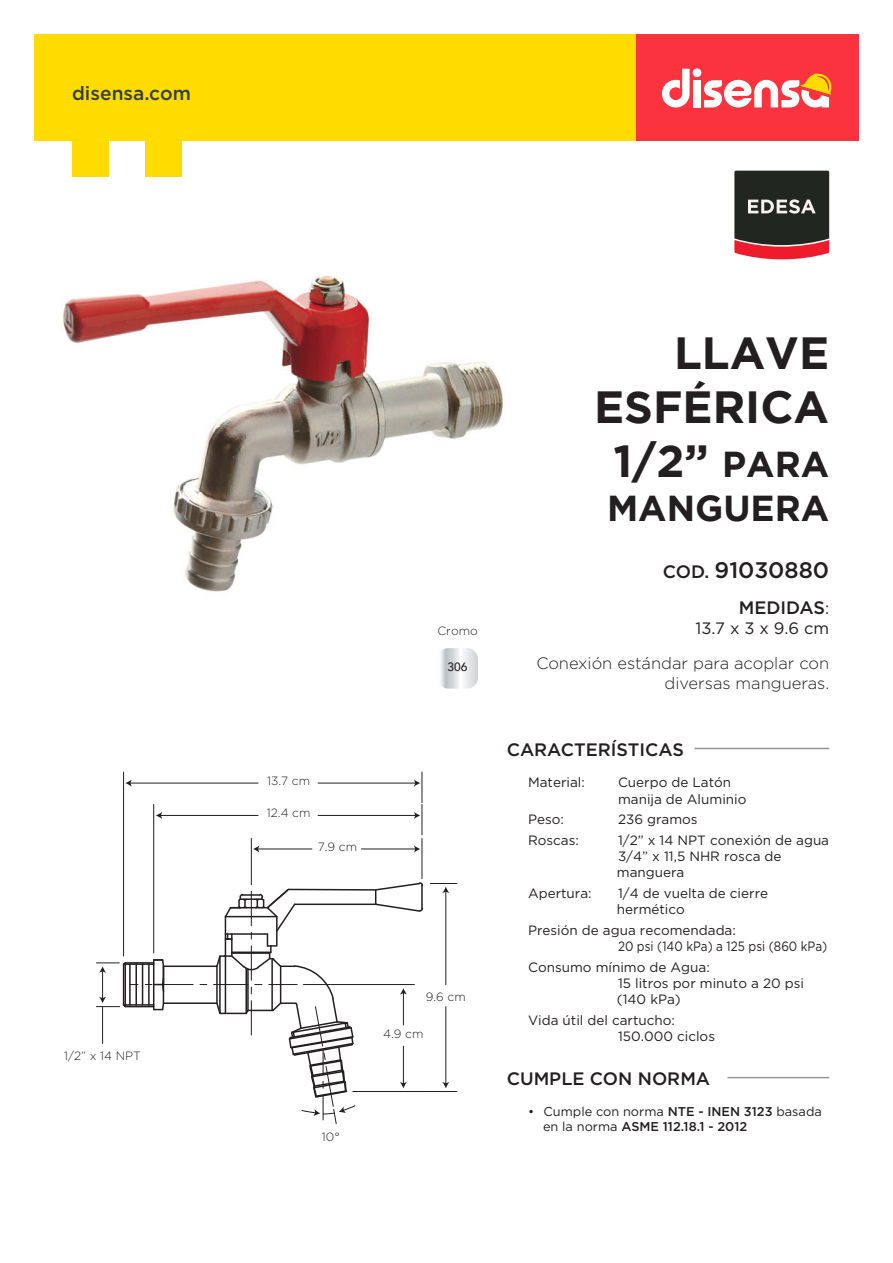
<style>
.page{position:relative;width:893px;height:1263px;background:#fff}
.page>*{position:absolute;margin:0;border:0;box-sizing:border-box;transform-origin:0 0}
.t1{font:700 45px/54px "Gotham";color:#231f20;text-align:right}
.t2{font:700 36px "Gotham";color:#231f20}
.t3{font:500 22.5px "Gotham";color:#231f20}
.t4{font:500 19.2px "Gotham";color:#313e48}
.t5{font:500 18px "Gotham";color:#231f20}
.t6{font:300 16.5px/19.8px "Gotham";color:#231f20;text-align:right}
.t7{font:16.5px "Gotham";color:#231f20}
.t8{font:13.5px/16.2px "Gotham";color:#231f20}
.t9{font:12.75px/15.3px "Gotham";color:#231f20}
.t10{font:300 12px "Gotham";color:#231f20}
.t11{font:500 12px "Avenir";color:#231f20}
.s1{font-size:36px}
.s2{font-size:18px}
.s3{font-weight:400;font-size:16.5px}
.s4{font-weight:500}
</style>
<div class="page">
<div style="left:635px;top:34px;width:224px;height:106px;background:#fb333e"></div>
<div style="left:34px;top:34px;width:601px;height:106px;background:#ffdb00"></div>
<svg style="left:662px;top:69px;width:28px;height:38px"></svg>
<div style="left:693px;top:80px;width:8px;height:27px;background:#fff"></div>
<div style="left:693px;top:68px;width:8px;height:9px;background:#fff;border-radius:50%"></div>
<svg style="left:704px;top:73px;width:128px;height:34px"></svg>
<div style="left:72px;top:140px;width:37px;height:37px;background:#ffdb00"></div>
<div style="left:145px;top:140px;width:36px;height:37px;background:#ffdb00"></div>
<svg style="left:734px;top:171px;width:95px;height:88px;background:#553937"></svg>
<svg style="left:440px;top:648px;width:38px;height:40px"></svg>
<hr style="left:728px;top:1077px;width:101px;height:1px;background:#939598">
<hr style="left:694px;top:748px;width:135px;height:1px;background:#939598">
<img style="left:61px;top:275px;width:442px;height:317px">
<hr style="left:356px;top:1091px;width:101px;height:1px;background:#231f20">
<hr style="left:445px;top:1006px;width:1px;height:78px;background:#231f20">
<svg style="left:442px;top:1082px;width:7px;height:6px"></svg>
<hr style="left:445px;top:891px;width:1px;height:94px;background:#231f20">
<svg style="left:430px;top:883px;width:27px;height:10px"></svg>
<hr style="left:251px;top:838px;width:1px;height:47px;background:#231f20">
<hr style="left:422px;top:838px;width:1px;height:41px;background:#231f20">
<hr style="left:257px;top:849px;width:55px;height:1px;background:#231f20">
<svg style="left:253px;top:845px;width:6px;height:7px"></svg>
<hr style="left:361px;top:849px;width:55px;height:1px;background:#231f20">
<svg style="left:414px;top:845px;width:6px;height:7px"></svg>
<hr style="left:422px;top:804px;width:1px;height:31px;background:#231f20">
<hr style="left:153px;top:804px;width:1px;height:149px;background:#231f20">
<hr style="left:318px;top:815px;width:98px;height:1px;background:#231f20">
<svg style="left:414px;top:812px;width:6px;height:7px"></svg>
<hr style="left:160px;top:815px;width:98px;height:1px;background:#231f20">
<svg style="left:156px;top:812px;width:6px;height:7px"></svg>
<hr style="left:422px;top:772px;width:1px;height:31px;background:#231f20">
<hr style="left:123px;top:772px;width:1px;height:184px;background:#231f20">
<hr style="left:318px;top:783px;width:98px;height:1px;background:#231f20">
<svg style="left:414px;top:779px;width:6px;height:8px"></svg>
<hr style="left:130px;top:783px;width:128px;height:1px;background:#231f20">
<svg style="left:125px;top:779px;width:7px;height:8px"></svg>
<svg style="left:96px;top:881px;width:328px;height:243px"></svg>
<h3 class="t4" style="left:72px;top:81px;width:120px">disensa.com</h3>
<p class="t10" style="left:64px;top:1048px;width:78px">1/2” x 14 NPT</p>
<p class="t10" style="left:267px;top:773px;width:45px">13.7 cm</p>
<p class="t10" style="left:267px;top:805px;width:45px">12.4 cm</p>
<p class="t10" style="left:318px;top:839px;width:41px">7.9 cm</p>
<p class="t10" style="left:437px;top:623px;width:42px">Cromo</p>
<p class="t11" style="left:448px;top:656px;width:22px">306</p>
<p class="t10" style="left:322px;top:1129px;width:19px">10°</p>
<p class="t10" style="left:426px;top:989px;width:42px">9.6 cm</p>
<p class="t10" style="left:383px;top:1026px;width:42px">4.9 cm</p>
<h1 class="t1" style="left:594px;top:325px;width:237px">LLAVE<br>ESFÉRICA<br>1/2” <span class="s1">PARA</span></h1>
<h2 class="t2" style="left:607px;top:487px;width:224px">MANGUERA</h2>
<h3 class="t3" style="left:663px;top:555px;width:168px"><span class="s2">COD.</span> 91030880</h3>
<h3 class="t5" style="left:739px;top:596px;width:92px">MEDIDAS<span class="s3">:</span></h3>
<p class="t7" style="left:695px;top:618px;width:135px">13.7 x 3 x 9.6 cm</p>
<p class="t6" style="left:536px;top:653px;width:294px">Conexión estándar para acoplar con diversas mangueras.</p>
<h3 class="t5" style="left:507px;top:738px;width:179px">CARACTERÍSTICAS</h3>
<p class="t8" style="left:528px;top:774px;width:58px">Material:</p>
<p class="t8" style="left:618px;top:774px;width:130px">Cuerpo de Latón manija de Aluminio</p>
<p class="t8" style="left:528px;top:811px;width:37px">Peso:</p>
<p class="t8" style="left:618px;top:811px;width:81px">236 gramos</p>
<p class="t8" style="left:528px;top:832px;width:52px">Roscas:</p>
<p class="t8" style="left:617px;top:832px;width:214px">1/2” x 14 NPT conexión de agua<br>3/4” x 11,5 NHR rosca de manguera</p>
<p class="t8" style="left:528px;top:885px;width:65px">Apertura:</p>
<p class="t8" style="left:617px;top:885px;width:153px">1/4 de vuelta de cierre hermético</p>
<p class="t8" style="left:618px;top:922px;width:211px;text-indent:-90px">Presión de agua recomendada:<br>20 psi (140 kPa) a 125 psi (860 kPa)</p>
<p class="t8" style="left:617px;top:959px;width:189px;text-indent:-89px">Consumo mínimo de Agua:<br>15 litros por minuto a 20 psi (140 kPa)</p>
<p class="t8" style="left:618px;top:1012px;width:99px;text-indent:-90px">Vida útil del cartucho:<br>150.000 ciclos</p>
<h3 class="t5" style="left:507px;top:1066px;width:205px">CUMPLE CON NORMA</h3>
<p class="t9" style="left:543px;top:1103px;width:280px;text-indent:-15px">• Cumple con norma <span class="s4">NTE - INEN 3123</span> basada en la norma <span class="s4">ASME 112.18.1 - 2012</span></p>
</div>
